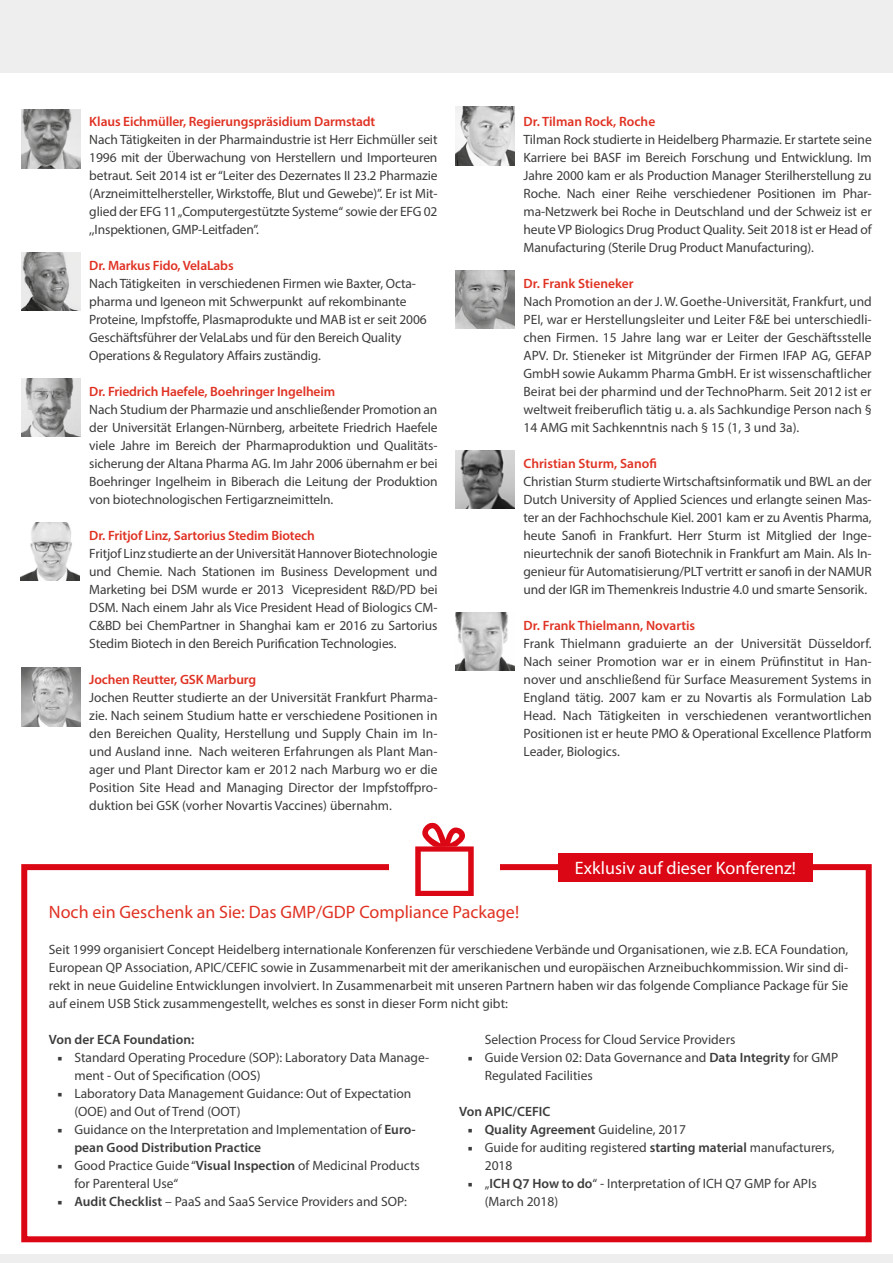
<style>
.page{position:relative;width:893px;height:1263px;background:#fff}
.page>*{position:absolute;margin:0;border:0;box-sizing:border-box;transform-origin:0 0}
.t1{font:18px "Myriad Pro";color:#e03223}
.t2{font:18px "Myriad Pro";color:#fff}
.t3{font:13.5px/18px "Myriad Pro";letter-spacing:-.005em;color:#3c3c3b;text-align:justify}
.t4{font:600 13.5px "Myriad Pro";letter-spacing:-.01em;color:#e03223}
.t5{font:600 13.5px "Myriad Pro";color:#3c3c3b}
.s1{font-weight:600}
</style>
<div class="page">
<div style="left:21px;top:864px;width:851px;height:378px;border:6px solid #dc0714"></div>
<div style="left:0;top:0;width:893px;height:72px;background:#eee"></div>
<div style="left:0;top:1255px;width:893px;height:8px;background:#eee"></div>
<div style="left:389px;top:851px;width:111px;height:33px;background:#fff"></div>
<svg style="left:415px;top:822px;width:59px;height:74px"></svg>
<img style="left:21px;top:109px;width:59px;height:59px">
<img style="left:21px;top:252px;width:59px;height:59px">
<img style="left:21px;top:378px;width:59px;height:59px">
<img style="left:21px;top:522px;width:59px;height:59px">
<img style="left:22px;top:667px;width:59px;height:59px">
<img style="left:455px;top:107px;width:59px;height:59px">
<img style="left:455px;top:270px;width:59px;height:59px">
<img style="left:455px;top:450px;width:59px;height:59px">
<img style="left:455px;top:612px;width:59px;height:59px">
<div style="left:559px;top:854px;width:254px;height:28px;background:#dc0714"></div>
<p class="t4" style="left:89px;top:113px;width:288px">Klaus Eichmüller, Regierungspräsidium Darmstadt</p>
<p class="t3" style="left:89px;top:130px;width:350px">Nach Tätigkeiten in der Pharmaindustrie ist Herr Eichmüller seit 1996 mit der Überwachung von Herstellern und Importeuren betraut. Seit 2014 ist er “Leiter des Dezernates II 23.2 Pharmazie (Arzneimittelhersteller, Wirkstoffe, Blut und Gewebe)”. Er ist Mit&shy;glied der EFG 11 „Computergestützte Systeme“ sowie der EFG 02 ,,Inspektionen, GMP-Leitfaden”.</p>
<p class="t4" style="left:89px;top:257px;width:146px">Dr. Markus Fido, VelaLabs</p>
<p class="t3" style="left:89px;top:274px;width:339px;text-align:left">Nach Tätigkeiten in verschiedenen Firmen wie Baxter, Octa&shy;pharma und Igeneon mit Schwerpunkt auf rekombinante Proteine, Impfstoffe, Plasmaprodukte und MAB ist er seit 2006<br>Geschäftsführer der VelaLabs und für den Bereich Quality Operations &amp; Regulatory Affairs zuständig.</p>
<p class="t4" style="left:89px;top:383px;width:247px">Dr. Friedrich Haefele, Boehringer Ingelheim</p>
<p class="t3" style="left:89px;top:400px;width:350px">Nach Studium der Pharmazie und anschließender Promotion an der Universität Erlangen-Nürnberg, arbeitete Friedrich Haefele viele Jahre im Bereich der Pharmaproduktion und Qualitäts&shy;sicherung der Altana Pharma AG. Im Jahr 2006 übernahm er bei Boehringer Ingelheim in Biberach die Leitung der Produktion von biotechnologischen Fertigarzneimitteln.</p>
<p class="t4" style="left:89px;top:527px;width:227px">Dr. Fritjof Linz, Sartorius Stedim Biotech</p>
<p class="t3" style="left:89px;top:544px;width:350px">Fritjof Linz studierte an der Universität Hannover Biotechnologie und Chemie. Nach Stationen im Business Development und Marketing bei DSM wurde er 2013 Vicepresident R&amp;D/PD bei DSM. Nach einem Jahr als Vice President Head of Biologics CM-C&amp;BD bei ChemPartner in Shanghai kam er 2016 zu Sartorius Stedim Biotech in den Bereich Purification Technologies.</p>
<p class="t4" style="left:89px;top:671px;width:168px">Jochen Reutter, GSK Marburg</p>
<p class="t3" style="left:89px;top:688px;width:350px">Jochen Reutter studierte an der Universität Frankfurt Pharma&shy;zie. Nach seinem Studium hatte er verschiedene Positionen in den Bereichen Quality, Herstellung und Supply Chain im In&shy;und Ausland inne. Nach weiteren Erfahrungen als Plant Man&shy;ager und Plant Director kam er 2012 nach Marburg wo er die Position Site Head and Managing Director der Impfstoffpro&shy;duktion bei GSK (vorher Novartis Vaccines) übernahm.</p>
<p class="t4" style="left:523px;top:113px;width:133px">Dr. Tilman Rock, Roche</p>
<p class="t3" style="left:523px;top:130px;width:350px">Tilman Rock studierte in Heidelberg Pharmazie. Er startete seine Karriere bei BASF im Bereich Forschung und Entwicklung. Im Jahre 2000 kam er als Production Manager Sterilherstellung zu Roche. Nach einer Reihe verschiedener Positionen im Phar&shy;ma-Netzwerk bei Roche in Deutschland und der Schweiz ist er heute VP Biologics Drug Product Quality. Seit 2018 ist er Head of Manufacturing (Sterile Drug Product Manufacturing).</p>
<p class="t4" style="left:523px;top:275px;width:112px">Dr. Frank Stieneker</p>
<p class="t3" style="left:523px;top:292px;width:350px">Nach Promotion an der J. W. Goethe-Universität, Frankfurt, und PEI, war er Herstellungsleiter und Leiter F&amp;E bei unterschiedli&shy;chen Firmen. 15 Jahre lang war er Leiter der Geschäftsstelle APV. Dr. Stieneker ist Mitgründer der Firmen IFAP AG, GEFAP GmbH sowie Aukamm Pharma GmbH. Er ist wissenschaftlicher Beirat bei der pharmind und der TechnoPharm. Seit 2012 ist er weltweit freiberuflich tätig u. a. als Sachkundige Person nach § 14 AMG mit Sachkenntnis nach § 15 (1, 3 und 3a).</p>
<p class="t4" style="left:523px;top:455px;width:135px">Christian Sturm, Sanofi</p>
<p class="t3" style="left:523px;top:472px;width:350px">Christian Sturm studierte Wirtschaftsinformatik und BWL an der Dutch University of Applied Sciences und erlangte seinen Mas&shy;ter an der Fachhochschule Kiel. 2001 kam er zu Aventis Pharma, heute Sanofi in Frankfurt. Herr Sturm ist Mitglied der Inge&shy;nieurtechnik der sanofi Biotechnik in Frankfurt am Main. Als In&shy;genieur für Automatisierung/PLT vertritt er sanofi in der NAMUR und der IGR im Themenkreis Industrie 4.0 und smarte Sensorik.</p>
<p class="t4" style="left:523px;top:617px;width:173px">Dr. Frank Thielmann, Novartis</p>
<p class="t3" style="left:523px;top:634px;width:350px">Frank Thielmann graduierte an der Universität Düsseldorf.<br>Nach seiner Promotion war er in einem Prüfinstitut in Han&shy;nover und anschließend für Surface Measurement Systems in England tätig. 2007 kam er zu Novartis als Formulation Lab Head. Nach Tätigkeiten in verschiedenen verantwortlichen Positionen ist er heute PMO &amp; Operational Excellence Platform Leader, Biologics.</p>
<h1 class="t2" style="left:575px;top:857px;width:223px">Exklusiv auf dieser Konferenz!</h1>
<h1 class="t1" style="left:49px;top:901px;width:472px">Noch ein Geschenk an Sie: Das GMP/GDP Compliance Package!</h1>
<p class="t3" style="left:49px;top:940px;width:801px">Seit 1999 organisiert Concept Heidelberg internationale Konferenzen für verschiedene Verbände und Organisationen, wie z.B. ECA Foundation, European QP Association, APIC/CEFIC sowie in Zusammenarbeit mit der amerikanischen und europäischen Arzneibuchkommission. Wir sind di&shy;rekt in neue Guideline Entwicklungen involviert. In Zusammenarbeit mit unseren Partnern haben wir das folgende Compliance Package für Sie auf einem USB Stick zusammengestellt, welches es sonst in dieser Form nicht gibt:</p>
<p class="t5" style="left:49px;top:1031px;width:147px">Von der ECA Foundation:</p>
<p class="t3" style="left:74px;top:1048px;width:356px;text-align:left">Standard Operating Procedure (SOP): Laboratory Data Manage&shy;ment - Out of Specification (OOS)<br>Laboratory Data Management Guidance: Out of Expectation (OOE) and Out of Trend (OOT)<br>Guidance on the Interpretation and Implementation of <span class="s1">Euro&shy;pean Good Distribution Practice<br></span>Good Practice Guide “<span class="s1">Visual Inspection</span> of Medicinal Products for Parenteral Use“<br><span class="s1">Audit Checklist</span> – PaaS and SaaS Service Providers and SOP:</p>
<p class="t3" style="left:485px;top:1030px;width:355px;text-align:left">Selection Process for Cloud Service Providers<br>Guide Version 02: Data Governance and <span class="s1">Data Integrity</span> for GMP<br>Regulated Facilities</p>
<p class="t3" style="left:485px;top:1102px;width:351px;text-align:left;text-indent:-26px"><span class="s1">Von APIC/CEFIC<br>Quality Agreement</span> Guideline, 2017<br>Guide for auditing registered <span class="s1">starting material</span> manufacturers,<br>2018<br>„<span class="s1">ICH Q7 How to do</span>“ - Interpretation of ICH Q7 GMP for APIs (March 2018)</p>
</div>
